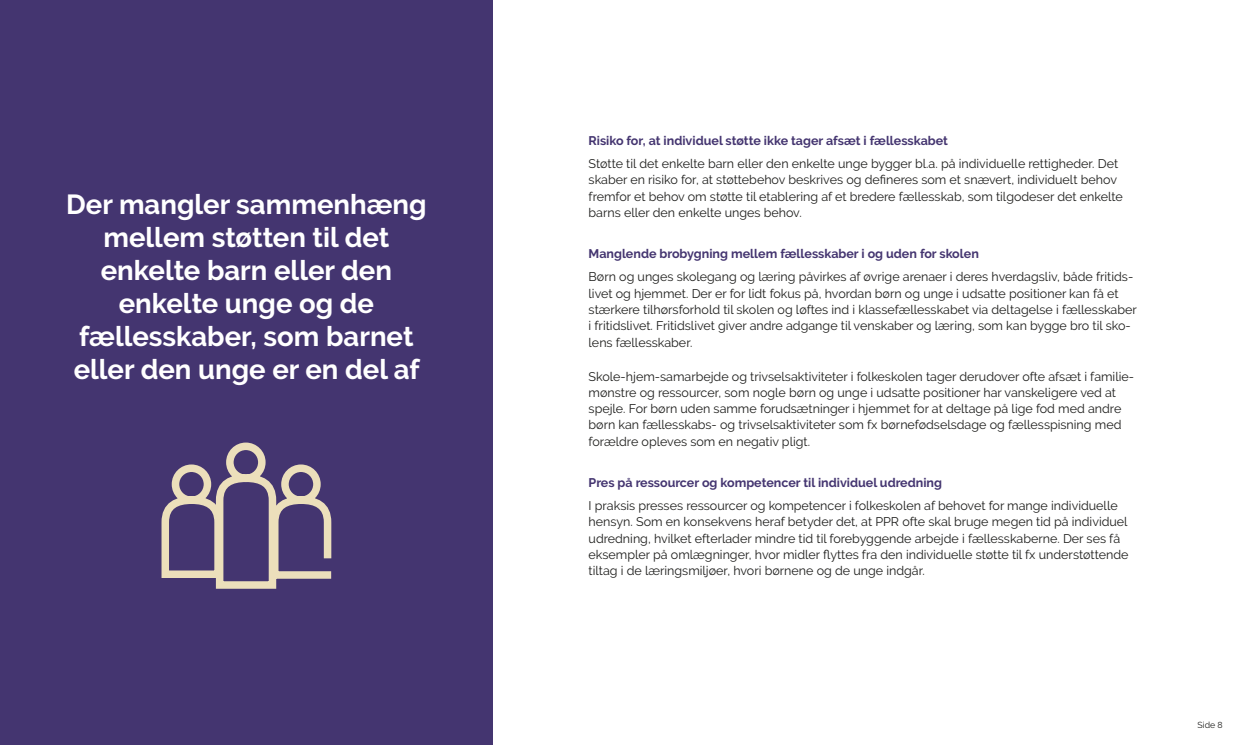
<style>
.page{position:relative;width:1241px;height:745px;background:#fff}
.page>*{position:absolute;margin:0;border:0;box-sizing:border-box;transform-origin:0 0}
.H2_Udfordringer{font:700 27.5px/33px "Raleway";color:#fff;text-align:center}
.P-txt{font:12.5px/16.2px "Raleway";color:#1d1d1b}
.H3_Underunderoverskr{font:700 12.5px "Raleway";color:#443570}
.t1{font:8.75px "Raleway";color:#1d1d1b}
</style>
<div class="page">
<div style="left:0;top:0;width:493px;height:744px;background:#443570"></div>
<svg style="left:161px;top:442px;width:171px;height:147px"></svg>
<h2 class="H2_Udfordringer" style="left:66px;top:188px;width:362px">Der mangler sammenhæng mellem støtten til det enkelte barn eller den enkelte unge og de fællesskaber, som barnet eller den unge er en del af</h2>
<h3 class="H3_Underunderoverskr" style="left:588px;top:133px;width:361px">Risiko for, at individuel støtte ikke tager afsæt i fællesskabet</h3>
<p class="P-txt" style="left:588px;top:155px;width:535px">Støtte til det enkelte barn eller den enkelte unge bygger bl.a. på individuelle rettigheder. Det skaber en risiko for, at støttebehov beskrives og defineres som et snævert, individuelt behov fremfor et behov om støtte til etablering af et bredere fællesskab, som tilgodeser det enkelte barns eller den enkelte unges behov.</p>
<h3 class="H3_Underunderoverskr" style="left:588px;top:246px;width:392px">Manglende brobygning mellem fællesskaber i og uden for skolen</h3>
<p class="P-txt" style="left:588px;top:269px;width:549px">Børn og unges skolegang og læring påvirkes af øvrige arenaer i deres hverdagsliv, både fritids&shy;livet og hjemmet. Der er for lidt fokus på, hvordan børn og unge i udsatte positioner kan få et stærkere tilhørsforhold til skolen og løftes ind i klassefællesskabet via deltagelse i fællesskaber i fritidslivet. Fritidslivet giver andre adgange til venskaber og læring, som kan bygge bro til sko&shy;lens fællesskaber.</p>
<p class="P-txt" style="left:588px;top:368px;width:547px">Skole-hjem-samarbejde og trivselsaktiviteter i folkeskolen tager derudover ofte afsæt i familie-</p>
<p class="P-txt" style="left:588px;top:384px;width:534px">mønstre og ressourcer, som nogle børn og unge i udsatte positioner har vanskeligere ved at spejle. For børn uden samme forudsætninger i hjemmet for at deltage på lige fod med andre børn kan fællesskabs- og trivselsaktiviteter som fx børnefødselsdage og fællesspisning med forældre opleves som en negativ pligt.</p>
<h3 class="H3_Underunderoverskr" style="left:588px;top:475px;width:355px">Pres på ressourcer og kompetencer til individuel udredning</h3>
<p class="P-txt" style="left:588px;top:497px;width:541px">I praksis presses ressourcer og kompetencer i folkeskolen af behovet for mange individuelle hensyn. Som en konsekvens heraf betyder det, at PPR ofte skal bruge megen tid på individuel udredning, hvilket efterlader mindre tid til forebyggende arbejde i fællesskaberne. Der ses få eksempler på omlægninger, hvor midler flyttes fra den individuelle støtte til fx understøttende tiltag i de læringsmiljøer, hvori børnene og de unge indgår.</p>
<p class="t1" style="left:1197px;top:719px;width:27px">Side 8</p>
</div>
